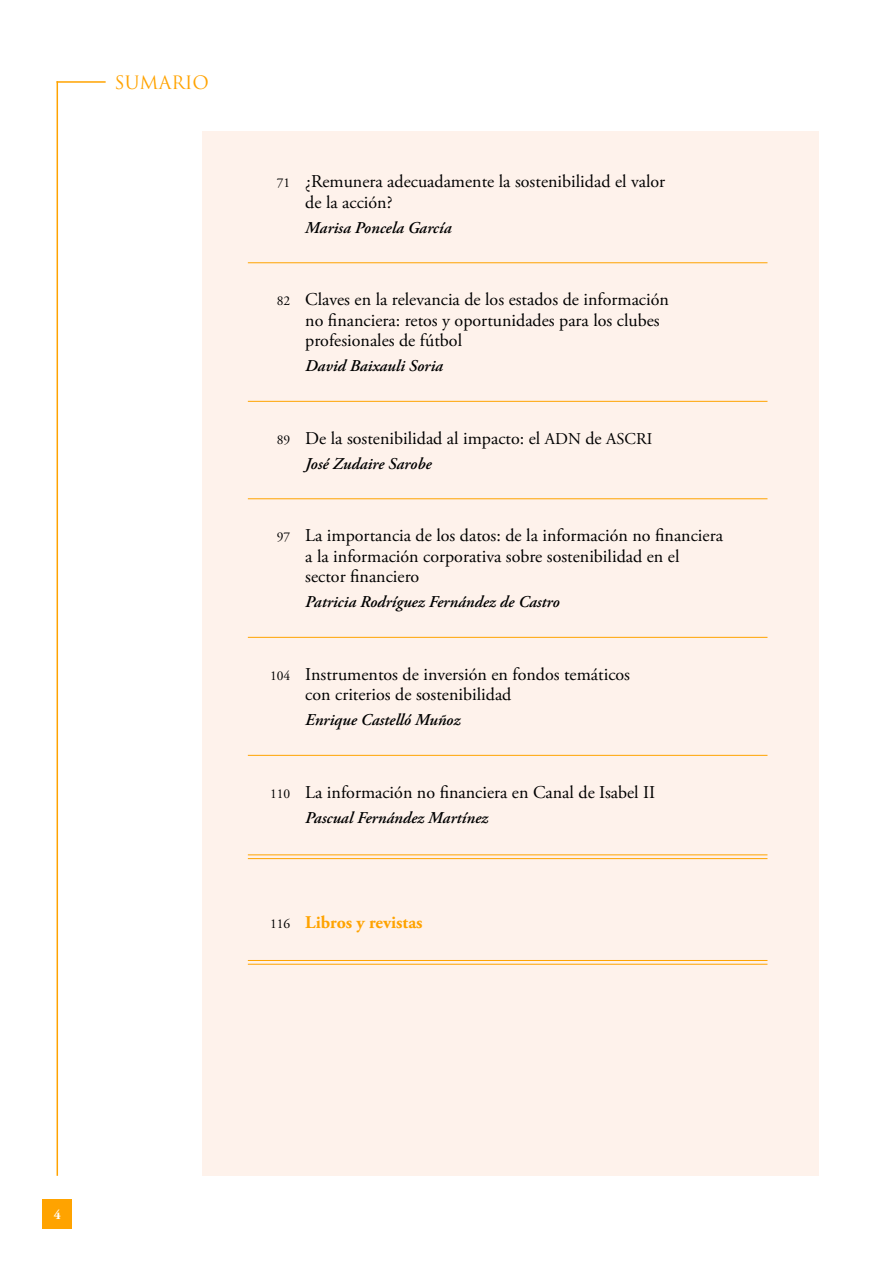
<style>
.page{position:relative;width:893px;height:1263px;background:#fff}
.page>*{position:absolute;margin:0;border:0;box-sizing:border-box;transform-origin:0 0}
.t1{font:18px/20.5px "Adobe Garamond Pro";color:#000}
.t2{font:18px "Trajan Pro";color:#ffa300}
.t3{font:700 17.85px "Adobe Garamond Pro";color:#ffa300}
.t4{font:italic 600 16.5px "Adobe Garamond Pro";color:#000}
.t5{font:700 13.5px "Adobe Garamond Pro";color:#fff}
.s1{font-size:13.5px}
.s2{font-size:16.5px}
.s3{font-weight:400;font-size:13.5px;color:#000}
</style>
<div class="page">
<hr style="left:57px;top:81px;width:1px;height:1095px;background:#ffa300">
<hr style="left:57px;top:81px;width:49px;height:2px;background:#ffa300">
<div style="left:42px;top:1199px;width:30px;height:30px;background:#ffa300"></div>
<div style="left:202px;top:131px;width:617px;height:1045px;background:#fef2eb"></div>
<hr style="left:248px;top:262px;width:519px;height:1px;background:#ffa300">
<hr style="left:248px;top:401px;width:519px;height:1px;background:#ffa300">
<hr style="left:248px;top:498px;width:519px;height:1px;background:#ffa300">
<hr style="left:248px;top:637px;width:519px;height:1px;background:#ffa300">
<hr style="left:248px;top:755px;width:519px;height:1px;background:#ffa300">
<hr style="left:248px;top:854px;width:519px;height:1px;background:#ffa300">
<hr style="left:248px;top:858px;width:519px;height:1px;background:#ffa300">
<hr style="left:248px;top:960px;width:519px;height:1px;background:#ffa300">
<hr style="left:248px;top:964px;width:519px;height:1px;background:#ffa300">
<p class="t2" style="left:115px;top:71px;width:96px">SUMARIO</p>
<p class="t1" style="left:305px;top:172px;width:361px;text-indent:-28px"><span class="s1">71</span> ¿Remunera adecuadamente la sostenibilidad el valor de la acción?</p>
<p class="t4" style="left:305px;top:218px;width:148px">Marisa Poncela García</p>
<p class="t1" style="left:305px;top:290px;width:365px;text-indent:-28px"><span class="s1">82</span> Claves en la relevancia de los estados de información no financiera: retos y oportunidades para los clubes profesionales de fútbol</p>
<p class="t4" style="left:305px;top:356px;width:139px">David Baixauli Soria</p>
<p class="t1" style="left:277px;top:428px;width:377px"><span class="s1">89</span> De la sostenibilidad al impacto: el <span class="s2">ADN</span> de <span class="s2">ASCRI</span></p>
<p class="t4" style="left:305px;top:454px;width:128px">José Zudaire Sarobe</p>
<p class="t1" style="left:305px;top:526px;width:419px;text-indent:-28px"><span class="s1">97</span> La importancia de los datos: de la información no financiera a la información corporativa sobre sostenibilidad en el sector financiero</p>
<p class="t4" style="left:305px;top:592px;width:256px">Patricia Rodríguez Fernández de Castro</p>
<p class="t1" style="left:305px;top:664px;width:326px;text-indent:-35px"><span class="s1">104</span> Instrumentos de inversión en fondos temáticos con criterios de sostenibilidad</p>
<p class="t4" style="left:305px;top:710px;width:157px">Enrique Castelló Muñoz</p>
<p class="t1" style="left:270px;top:782px;width:387px"><span class="s1">110</span> La información no financiera en Canal de Isabel II</p>
<p class="t4" style="left:305px;top:808px;width:184px">Pascual Fernández Martínez</p>
<p class="t3" style="left:270px;top:912px;width:154px"><span class="s3">116</span> Libros y revistas</p>
<p class="t5" style="left:54px;top:1207px;width:9px">4</p>
</div>
